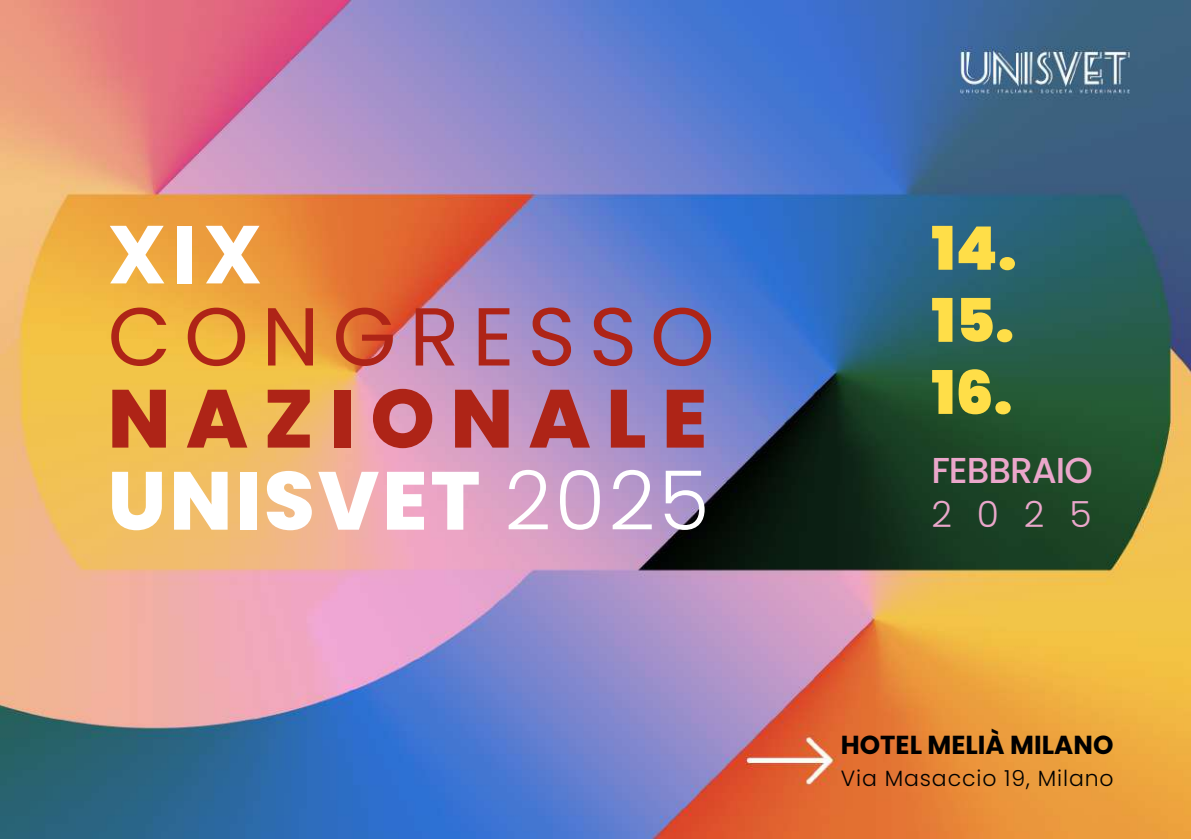
<style>
.page{position:relative;width:1191px;height:840px;background:#fff}
.page>*{position:absolute;margin:0;border:0;box-sizing:border-box;transform-origin:0 0}
.t1{font:800 82px/82px "Poppins";letter-spacing:.19em;color:#ae2417}
.t2{font:82px "Poppins";letter-spacing:.16em;color:#ae2417}
.t3{font:700 82px "Poppins";color:#fff}
.t4{font:900 60px/72px "Poppins";color:#ffde48;text-align:justify}
.t5{font:500 36px "Poppins";letter-spacing:-.03em;color:#eba7cb}
.t6{font:300 36px "Poppins";color:#eba7cb}
.t7{font:700 26px "Poppins";color:#000}
.t8{font:300 22px "Poppins";letter-spacing:.04em;color:#000}
.s1{color:#fff}
.s2{font-weight:300;color:#fff}
</style>
<div class="page">
<img style="left:0;top:1px;width:1191px;height:837px">
<h1 class="t3" style="left:108px;top:207px;width:156px">XIX</h1>
<h1 class="t2" style="left:108px;top:289px;width:608px">CONGRESSO</h1>
<h1 class="t1" style="left:108px;top:378px;width:603px">NAZIONALE<br><span class="s1">UNISVET</span> <span class="s2">2025</span></h1>
<h2 class="t4" style="left:931px;top:213px;width:87px">14.<br>15.<br>16.</h2>
<h3 class="t5" style="left:931px;top:449px;width:162px">FEBBRAIO</h3>
<h3 class="t6" style="left:931px;top:493px;width:162px">2025</h3>
<p class="t7" style="left:840px;top:729px;width:274px">HOTEL MELIÀ MILANO</p>
<p class="t8" style="left:840px;top:765px;width:274px">Via Masaccio 19, Milano</p>
</div>
